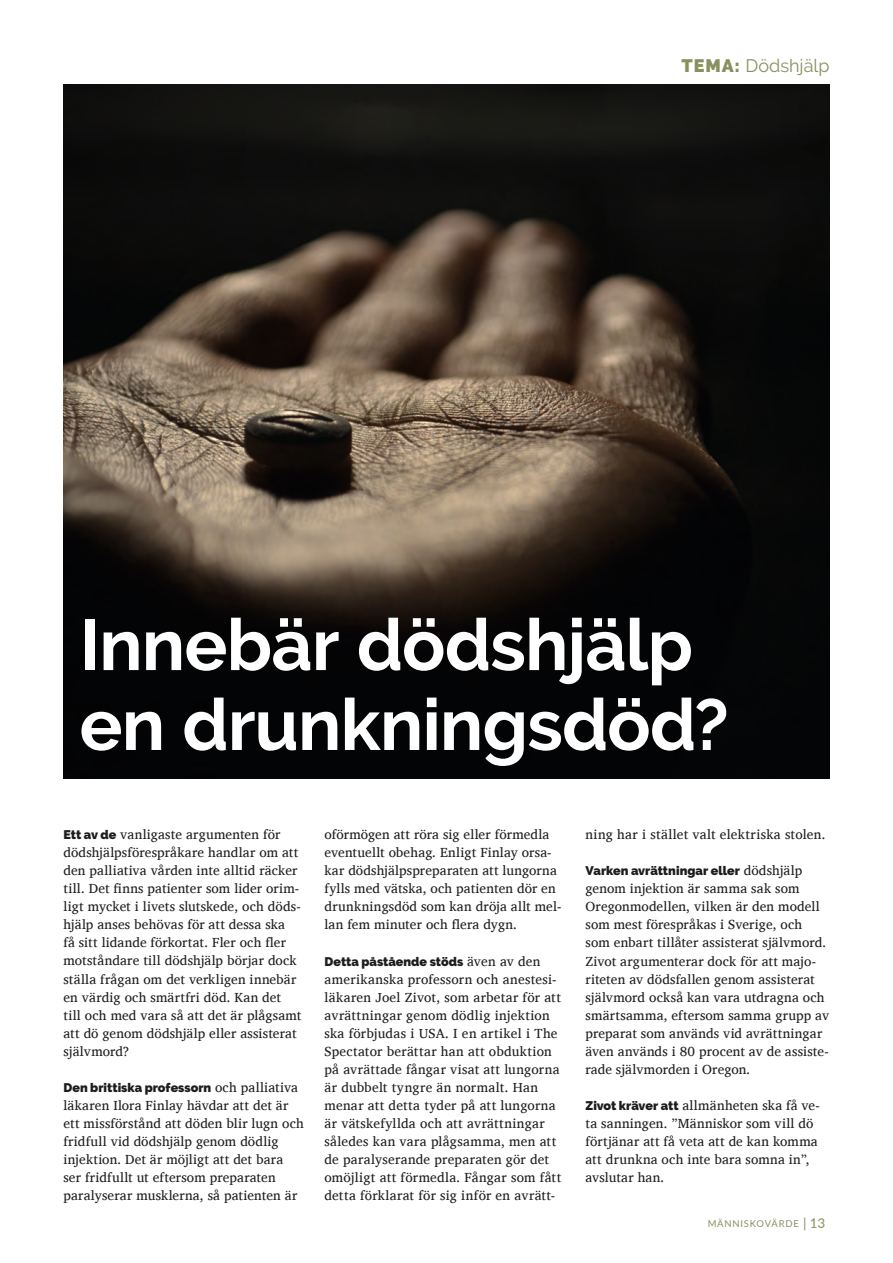
<style>
.page{position:relative;width:893px;height:1263px;background:#fff}
.page>*{position:absolute;margin:0;border:0;box-sizing:border-box;transform-origin:0 0}
._04_Rubrik{font:700 71.7px "Raleway";letter-spacing:-.01em;color:#fff}
.t1{font:18px "Raleway";color:#87915e}
._02_Bröd_-_ej_indrag{font:13.5px/18px "Charis SIL";letter-spacing:.01em;color:#1d1d1b}
._02_Bröd_-_ej_indrag-2{font:900 12.45px "Raleway";color:#1d1d1b}
.t2{font:9.45px "Lato";letter-spacing:.08em;color:#87915e}
.s1{font-weight:900}
.s2{font-family:"Raleway";font-weight:900;font-size:12.45px}
.s3{font-family:"Charis SIL";font-weight:400;font-size:13.5px}
.s4{font-size:13.5px}
</style>
<div class="page">
<img style="left:63px;top:85px;width:766px;height:693px">
<p class="t1" style="left:681px;top:55px;width:149px"><span class="s1">TEMA:</span> Dödshjälp</p>
<p class="_04_Rubrik" style="left:79px;top:603px;width:615px">Innebär dödshjälp</p>
<p class="_04_Rubrik" style="left:79px;top:683px;width:650px">en drunkningsdöd?</p>
<p class="_02_Bröd_-_ej_indrag" style="left:63px;top:825px;width:239px"><span class="s2">Ett av de</span> vanligaste argumenten för dödshjälpsförespråkare handlar om att den palliativa vården inte alltid räcker till. Det finns patienter som lider orim&shy;ligt mycket i livets slutskede, och döds&shy;hjälp anses behövas för att dessa ska<br>få sitt lidande förkortat. Fler och fler motståndare till dödshjälp börjar dock ställa frågan om det verkligen innebär en värdig och smärtfri död. Kan det till och med vara så att det är plågsamt att dö genom dödshjälp eller assisterat självmord?</p>
<p class="_02_Bröd_-_ej_indrag-2" style="left:63px;top:1079px;width:236px">Den brittiska professorn <span class="s3">och palliativa</span></p>
<p class="_02_Bröd_-_ej_indrag" style="left:63px;top:1095px;width:242px">läkaren Ilora Finlay hävdar att det är ett missförstånd att döden blir lugn och fridfull vid dödshjälp genom dödlig injektion. Det är möjligt att det bara ser fridfullt ut eftersom preparaten paralyserar musklerna, så patienten är</p>
<p class="_02_Bröd_-_ej_indrag" style="left:324px;top:825px;width:238px">oförmögen att röra sig eller förmedla eventuellt obehag. Enligt Finlay orsa&shy;kar dödshjälpspreparaten att lungorna fylls med vätska, och patienten dör en drunkningsdöd som kan dröja allt mel&shy;lan fem minuter och flera dygn.</p>
<p class="_02_Bröd_-_ej_indrag-2" style="left:324px;top:953px;width:217px">Detta påstående stöds <span class="s3">även av den</span></p>
<p class="_02_Bröd_-_ej_indrag" style="left:324px;top:969px;width:238px">amerikanska professorn och anestesi&shy;läkaren Joel Zivot, som arbetar för att avrättningar genom dödlig injektion ska förbjudas i USA. I en artikel i The Spectator berättar han att obduktion på avrättade fångar visat att lungorna är dubbelt tyngre än normalt. Han menar att detta tyder på att lungorna är vätskefyllda och att avrättningar således kan vara plågsamma, men att de paralyserande preparaten gör det omöjligt att förmedla. Fångar som fått detta förklarat för sig inför en avrätt-</p>
<p class="_02_Bröd_-_ej_indrag" style="left:585px;top:825px;width:241px">ning har i stället valt elektriska stolen.</p>
<p class="_02_Bröd_-_ej_indrag-2" style="left:585px;top:863px;width:218px">Varken avrättningar eller <span class="s3">dödshjälp</span></p>
<p class="_02_Bröd_-_ej_indrag" style="left:585px;top:879px;width:245px">genom injektion är samma sak som Oregonmodellen, vilken är den modell som mest förespråkas i Sverige, och som enbart tillåter assisterat självmord.<br>Zivot argumenterar dock för att majo&shy;riteten av dödsfallen genom assisterat självmord också kan vara utdragna och smärtsamma, eftersom samma grupp av preparat som används vid avrättningar även används i 80 procent av de assiste&shy;rade självmorden i Oregon.</p>
<p class="_02_Bröd_-_ej_indrag" style="left:585px;top:1095px;width:236px"><span class="s2">Zivot kräver att</span> allmänheten ska få ve&shy;ta sanningen. ”Människor som vill dö förtjänar att få veta att de kan komma att drunkna och inte bara somna in”, avslutar han.</p>
<p class="t2" style="left:707px;top:1216px;width:119px">MÄNNISKOVÄRDE <span class="s4">| 13</span></p>
</div>
